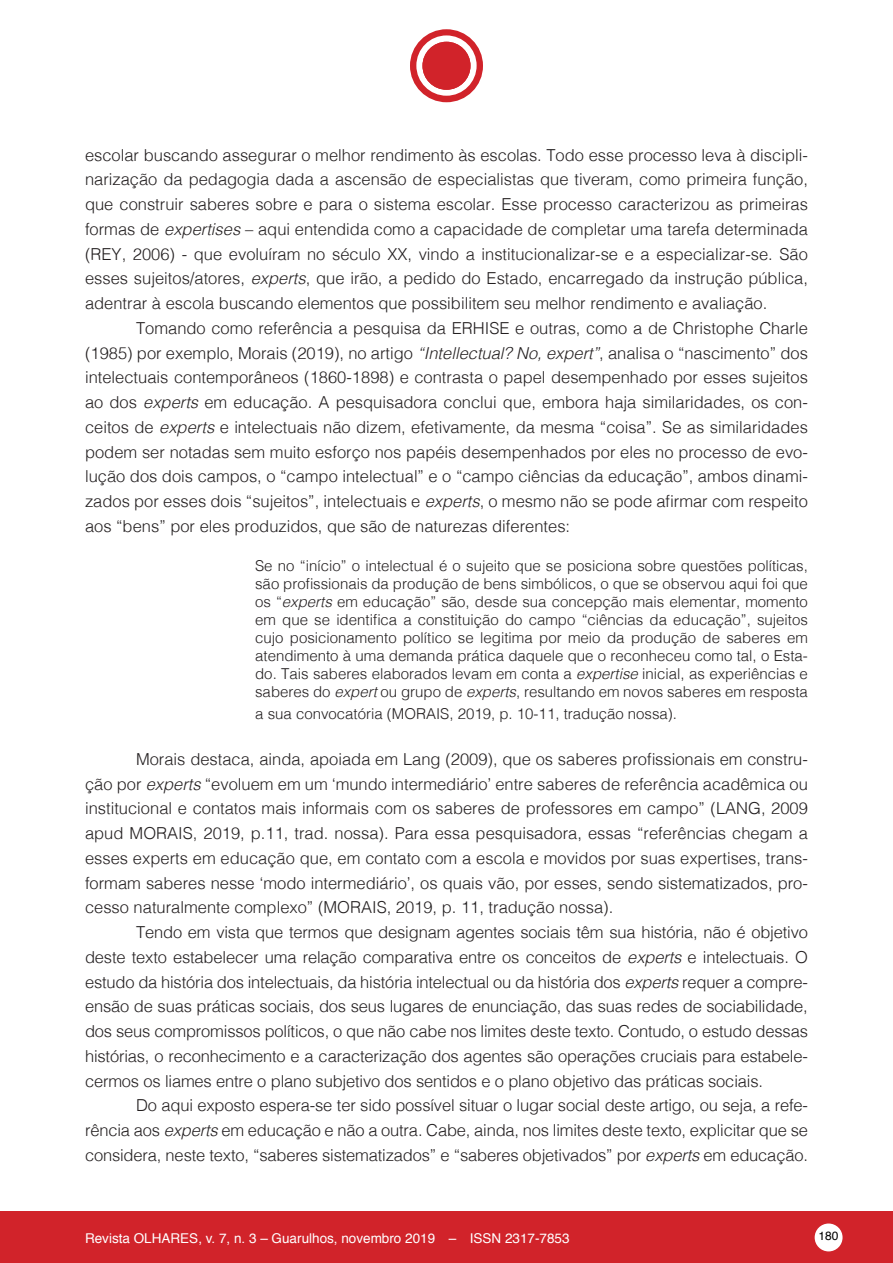
<style>
.page{position:relative;width:893px;height:1263px;background:#fff}
.page>*{position:absolute;margin:0;border:0;box-sizing:border-box;transform-origin:0 0}
._01_Texto_Geral{font:300 16.5px/24.8px "Helvetica";color:#231f20;text-align:justify}
._01_Texto_Citado{font:300 15px/18px "Helvetica";color:#231f20;text-align:justify}
.t1{font:13.5px "Helvetica";color:#fff}
.t2{font:12px "Helvetica";color:#000}
.s1{font-style:italic}
</style>
<div class="page">
<div style="left:0;top:1212px;width:893px;height:51px;background:#d1232a"></div>
<div style="left:817px;top:1225px;width:23px;height:24px;background:#fff;border-radius:50%"></div>
<div style="left:815px;top:1223px;width:27px;height:28px;border:4px solid #fff;border-radius:50%"></div>
<div style="left:410px;top:29px;width:73px;height:73px;background:#d1232a;border-radius:50%"></div>
<svg style="left:416px;top:35px;width:61px;height:61px"></svg>
<div style="left:422px;top:42px;width:48px;height:48px;background:#d1232a;border-radius:50%"></div>
<p class="_01_Texto_Geral" style="left:85px;top:141px;width:724px">escolar buscando assegurar o melhor rendimento às escolas. Todo esse processo leva à discipli&shy;narização da pedagogia dada a ascensão de especialistas que tiveram, como primeira função, que construir saberes sobre e para o sistema escolar. Esse processo caracterizou as primeiras formas de <span class="s1">expertises</span> – aqui entendida como a capacidade de completar uma tarefa determinada (REY, 2006) - que evoluíram no século XX, vindo a institucionalizar-se e a especializar-se. São esses sujeitos/atores, <span class="s1">experts</span>, que irão, a pedido do Estado, encarregado da instrução pública, adentrar à escola buscando elementos que possibilitem seu melhor rendimento e avaliação.</p>
<p class="_01_Texto_Geral" style="left:85px;top:315px;width:724px;text-indent:51px">Tomando como referência a pesquisa da ERHISE e outras, como a de Christophe Charle (1985) por exemplo, Morais (2019), no artigo <span class="s1">“Intellectual? No, expert”</span>, analisa o “nascimento” dos intelectuais contemporâneos (1860-1898) e contrasta o papel desempenhado por esses sujeitos ao dos <span class="s1">experts</span> em educação. A pesquisadora conclui que, embora haja similaridades, os con&shy;ceitos de <span class="s1">experts</span> e intelectuais não dizem, efetivamente, da mesma “coisa”. Se as similaridades podem ser notadas sem muito esforço nos papéis desempenhados por eles no processo de evo&shy;lução dos dois campos, o “campo intelectual” e o “campo ciências da educação”, ambos dinami&shy;zados por esses dois “sujeitos”, intelectuais e <span class="s1">experts</span>, o mesmo não se pode afirmar com respeito aos “bens” por eles produzidos, que são de naturezas diferentes:</p>
<p class="_01_Texto_Citado" style="left:255px;top:556px;width:554px">Se no “início” o intelectual é o sujeito que se posiciona sobre questões políticas, são profissionais da produção de bens simbólicos, o que se observou aqui foi que os “<span class="s1">experts</span> em educação” são, desde sua concepção mais elementar, momento em que se identifica a constituição do campo “ciências da educação”, sujeitos cujo posicionamento político se legitima por meio da produção de saberes em atendimento à uma demanda prática daquele que o reconheceu como tal, o Esta&shy;do. Tais saberes elaborados levam em conta a <span class="s1">expertise</span> inicial, as experiências e saberes do <span class="s1">expert</span> ou grupo de <span class="s1">experts</span>, resultando em novos saberes em resposta</p>
<p class="_01_Texto_Citado" style="left:255px;top:703px;width:423px">a sua convocatória (MORAIS, 2019, p. 10-11, tradução nossa).</p>
<p class="_01_Texto_Geral" style="left:85px;top:745px;width:724px;text-indent:51px">Morais destaca, ainda, apoiada em Lang (2009), que os saberes profissionais em constru&shy;ção por <span class="s1">experts</span> “evoluem em um ‘mundo intermediário’ entre saberes de referência acadêmica ou institucional e contatos mais informais com os saberes de professores em campo” (LANG, 2009 apud MORAIS, 2019, p.11, trad. nossa). Para essa pesquisadora, essas “referências chegam a esses experts em educação que, em contato com a escola e movidos por suas expertises, trans&shy;formam saberes nesse ‘modo intermediário’, os quais vão, por esses, sendo sistematizados, pro&shy;cesso naturalmente complexo” (MORAIS, 2019, p. 11, tradução nossa).</p>
<p class="_01_Texto_Geral" style="left:85px;top:919px;width:724px;text-indent:51px">Tendo em vista que termos que designam agentes sociais têm sua história, não é objetivo deste texto estabelecer uma relação comparativa entre os conceitos de <span class="s1">experts</span> e intelectuais. O estudo da história dos intelectuais, da história intelectual ou da história dos <span class="s1">experts</span> requer a compre&shy;ensão de suas práticas sociais, dos seus lugares de enunciação, das suas redes de sociabilidade, dos seus compromissos políticos, o que não cabe nos limites deste texto. Contudo, o estudo dessas histórias, o reconhecimento e a caracterização dos agentes são operações cruciais para estabele&shy;cermos os liames entre o plano subjetivo dos sentidos e o plano objetivo das práticas sociais.</p>
<p class="_01_Texto_Geral" style="left:85px;top:1092px;width:724px;text-indent:51px">Do aqui exposto espera-se ter sido possível situar o lugar social deste artigo, ou seja, a refe&shy;rência aos <span class="s1">experts</span> em educação e não a outra. Cabe, ainda, nos limites deste texto, explicitar que se considera, neste texto, “saberes sistematizados” e “saberes objetivados” por <span class="s1">experts</span> em educação.</p>
<p class="t1" style="left:85px;top:1227px;width:486px">Revista OLHARES, v. 7, n. 3 – Guarulhos, novembro 2019 – ISSN 2317-7853</p>
<p class="t2" style="left:819px;top:1227px;width:22px">180</p>
</div>
